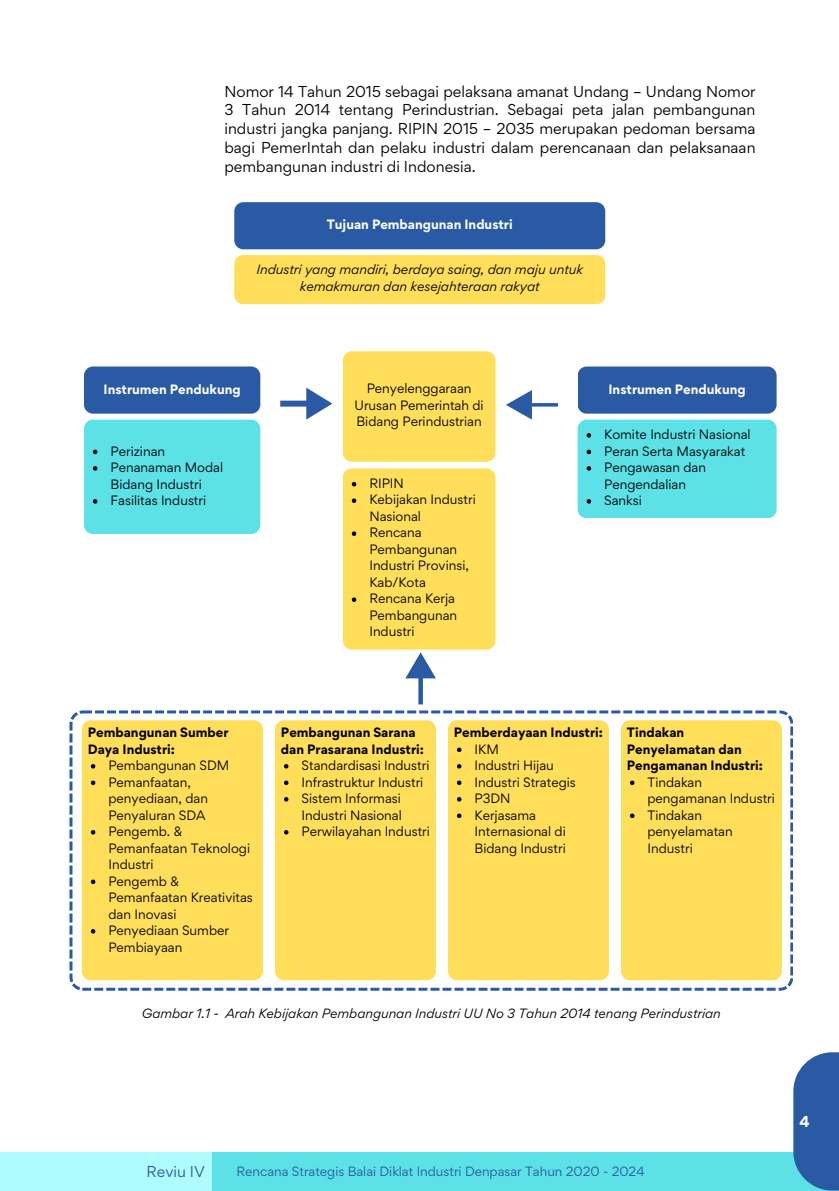
<style>
.page{position:relative;width:839px;height:1191px;background:#fff}
.page>*{position:absolute;margin:0;border:0;box-sizing:border-box;transform-origin:0 0}
.t1{font:14px/18.8px "Gordita";color:#000;text-align:justify}
.t2{font:14px "Gordita";color:#2a5aa4}
.t3{font:700 14px "Gordita";color:#fff}
.t4{font:12px/16.4px "Gordita";color:#000}
.t5{font:italic 12px/16.4px "Gordita";color:#000;text-align:center}
.t6{font:700 12px/16.4px "Gordita";color:#000}
.t7{font:700 12px "Gordita";color:#fff}
.t8{font:12px "Gordita";color:#2a5aa4}
</style>
<div class="page">
<div style="left:234px;top:202px;width:371px;height:47px;background:#2a5aa4;border-radius:9px"></div>
<div style="left:234px;top:255px;width:371px;height:49px;background:#ffde59;border-radius:9px"></div>
<div style="left:84px;top:367px;width:176px;height:47px;background:#2a5aa4;border-radius:9px"></div>
<div style="left:84px;top:420px;width:176px;height:114px;background:#5ce1e6;border-radius:9px"></div>
<svg style="left:93px;top:450px;width:4px;height:4px"></svg>
<svg style="left:93px;top:466px;width:4px;height:5px"></svg>
<svg style="left:93px;top:499px;width:4px;height:5px"></svg>
<div style="left:577px;top:367px;width:199px;height:47px;background:#2a5aa4;border-radius:9px"></div>
<div style="left:577px;top:420px;width:199px;height:98px;background:#5ce1e6;border-radius:9px"></div>
<svg style="left:586px;top:433px;width:5px;height:5px"></svg>
<svg style="left:586px;top:450px;width:5px;height:4px"></svg>
<svg style="left:586px;top:466px;width:5px;height:5px"></svg>
<svg style="left:586px;top:499px;width:5px;height:5px"></svg>
<div style="left:343px;top:351px;width:152px;height:111px;background:#ffde59;border-radius:9px"></div>
<svg style="left:280px;top:388px;width:52px;height:32px"></svg>
<svg style="left:506px;top:390px;width:52px;height:30px"></svg>
<div style="left:343px;top:468px;width:152px;height:182px;background:#ffde59;border-radius:9px"></div>
<svg style="left:352px;top:482px;width:4px;height:4px"></svg>
<svg style="left:352px;top:498px;width:4px;height:5px"></svg>
<svg style="left:352px;top:531px;width:4px;height:5px"></svg>
<svg style="left:352px;top:597px;width:4px;height:5px"></svg>
<svg style="left:69px;top:710px;width:723px;height:281px"></svg>
<div style="left:82px;top:720px;width:181px;height:260px;background:#ffde59;border-radius:9px"></div>
<svg style="left:91px;top:764px;width:4px;height:5px"></svg>
<svg style="left:91px;top:781px;width:4px;height:4px"></svg>
<svg style="left:91px;top:830px;width:4px;height:5px"></svg>
<svg style="left:91px;top:880px;width:4px;height:4px"></svg>
<svg style="left:91px;top:929px;width:4px;height:5px"></svg>
<div style="left:275px;top:720px;width:161px;height:260px;background:#ffde59;border-radius:9px"></div>
<svg style="left:284px;top:764px;width:4px;height:5px"></svg>
<svg style="left:284px;top:781px;width:4px;height:4px"></svg>
<svg style="left:284px;top:797px;width:4px;height:5px"></svg>
<svg style="left:284px;top:830px;width:4px;height:5px"></svg>
<div style="left:448px;top:720px;width:161px;height:260px;background:#ffde59;border-radius:9px"></div>
<svg style="left:457px;top:748px;width:4px;height:4px"></svg>
<svg style="left:457px;top:764px;width:4px;height:5px"></svg>
<svg style="left:457px;top:781px;width:4px;height:4px"></svg>
<svg style="left:457px;top:797px;width:4px;height:5px"></svg>
<svg style="left:457px;top:814px;width:4px;height:4px"></svg>
<div style="left:621px;top:720px;width:160px;height:260px;background:#ffde59;border-radius:9px"></div>
<svg style="left:630px;top:781px;width:4px;height:4px"></svg>
<svg style="left:630px;top:814px;width:4px;height:4px"></svg>
<svg style="left:405px;top:652px;width:31px;height:52px"></svg>
<div style="left:0;top:1153px;width:838px;height:38px;background:#5ce1e6"></div>
<div style="left:793px;top:1052px;width:45px;height:139px;background:#2a5aa4"></div>
<div style="left:0;top:1153px;width:211px;height:38px;background:#affcff"></div>
<p class="t1" style="left:224px;top:82px;width:532px">Nomor 14 Tahun 2015 sebagai pelaksana amanat Undang – Undang Nomor 3 Tahun 2014 tentang Perindustrian. Sebagai peta jalan pembangunan industri jangka panjang. RIPIN 2015 – 2035 merupakan pedoman bersama bagi PemerIntah dan pelaku industri dalam perencanaan dan pelaksanaan pembangunan industri di Indonesia.</p>
<h1 class="t7" style="left:327px;top:216px;width:187px">Tujuan Pembangunan Industri</h1>
<h2 class="t5" style="left:256px;top:262px;width:328px">Industri yang mandiri, berdaya saing, dan maju untuk kemakmuran dan kesejahteraan rakyat</h2>
<p class="t7" style="left:103px;top:381px;width:139px">Instrumen Pendukung</p>
<h2 class="t4" style="left:110px;top:443px;width:56px">Perizinan</h2>
<p class="t4" style="left:110px;top:459px;width:114px">Penanaman Modal<br>Bidang Industri</p>
<p class="t4" style="left:110px;top:492px;width:97px">Fasilitas Industri</p>
<p class="t4" style="left:354px;top:380px;width:131px;text-align:center">Penyelenggaraan<br>Urusan Pemerintah di<br>Bidang Perindustrian</p>
<h2 class="t4" style="left:369px;top:475px;width:36px">RIPIN</h2>
<p class="t4" style="left:369px;top:491px;width:108px">Kebijakan Industri<br>Nasional</p>
<p class="t4" style="left:369px;top:524px;width:101px">Rencana<br>Pembangunan<br>Industri Provinsi,<br>Kab/Kota</p>
<p class="t4" style="left:369px;top:590px;width:89px">Rencana Kerja<br>Pembangunan<br>Industri</p>
<p class="t7" style="left:608px;top:381px;width:139px">Instrumen Pendukung</p>
<p class="t4" style="left:604px;top:426px;width:148px">Komite Industri Nasional</p>
<p class="t4" style="left:604px;top:443px;width:143px">Peran Serta Masyarakat</p>
<p class="t4" style="left:604px;top:459px;width:103px">Pengawasan dan<br>Pengendalian</p>
<p class="t4" style="left:604px;top:492px;width:39px">Sanksi</p>
<p class="t6" style="left:88px;top:724px;width:142px">Pembangunan Sumber<br>Daya Industri:</p>
<h2 class="t4" style="left:108px;top:757px;width:123px">Pembangunan SDM</h2>
<p class="t4" style="left:108px;top:774px;width:101px">Pemanfaatan, penyediaan, dan<br>Penyaluran SDA</p>
<p class="t4" style="left:108px;top:823px;width:143px">Pengemb. &amp;<br>Pemanfaatan Teknologi<br>Industri</p>
<p class="t4" style="left:108px;top:873px;width:146px">Pengemb &amp;<br>Pemanfaatan Kreativitas dan Inovasi</p>
<p class="t4" style="left:108px;top:922px;width:122px">Penyediaan Sumber<br>Pembiayaan</p>
<p class="t6" style="left:281px;top:724px;width:144px">Pembangunan Sarana dan Prasarana Industri:</p>
<h2 class="t4" style="left:301px;top:757px;width:129px">Standardisasi Industri</h2>
<p class="t4" style="left:301px;top:774px;width:123px">Infrastruktur Industri</p>
<p class="t4" style="left:301px;top:790px;width:102px">Sistem Informasi<br>Industri Nasional</p>
<p class="t4" style="left:301px;top:823px;width:130px">Perwilayahan Industri</p>
<p class="t6" style="left:454px;top:724px;width:150px">Pemberdayaan Industri:</p>
<h2 class="t4" style="left:474px;top:741px;width:26px">IKM</h2>
<p class="t4" style="left:474px;top:757px;width:81px">Industri Hijau</p>
<p class="t4" style="left:474px;top:774px;width:103px">Industri Strategis</p>
<p class="t4" style="left:474px;top:790px;width:38px">P3DN</p>
<p class="t4" style="left:474px;top:807px;width:93px">Kerjasama<br>Internasional di<br>Bidang Industri</p>
<p class="t6" style="left:627px;top:724px;width:137px">Tindakan<br>Penyelamatan dan<br>Pengamanan Industri:</p>
<h2 class="t4" style="left:647px;top:774px;width:129px">Tindakan pengamanan Industri</h2>
<p class="t4" style="left:647px;top:807px;width:87px">Tindakan penyelamatan<br>Industri</p>
<p class="t5" style="left:142px;top:1005px;width:580px">Gambar 1.1 - Arah Kebijakan Pembangunan Industri UU No 3 Tahun 2014 tenang Perindustrian</p>
<p class="t2" style="left:147px;top:1162px;width:60px">Reviu IV</p>
<h1 class="t8" style="left:236px;top:1163px;width:409px">Rencana Strategis Balai Diklat Industri Denpasar Tahun 2020 - 2024</h1>
<p class="t3" style="left:799px;top:1112px;width:12px">4</p>
</div>
